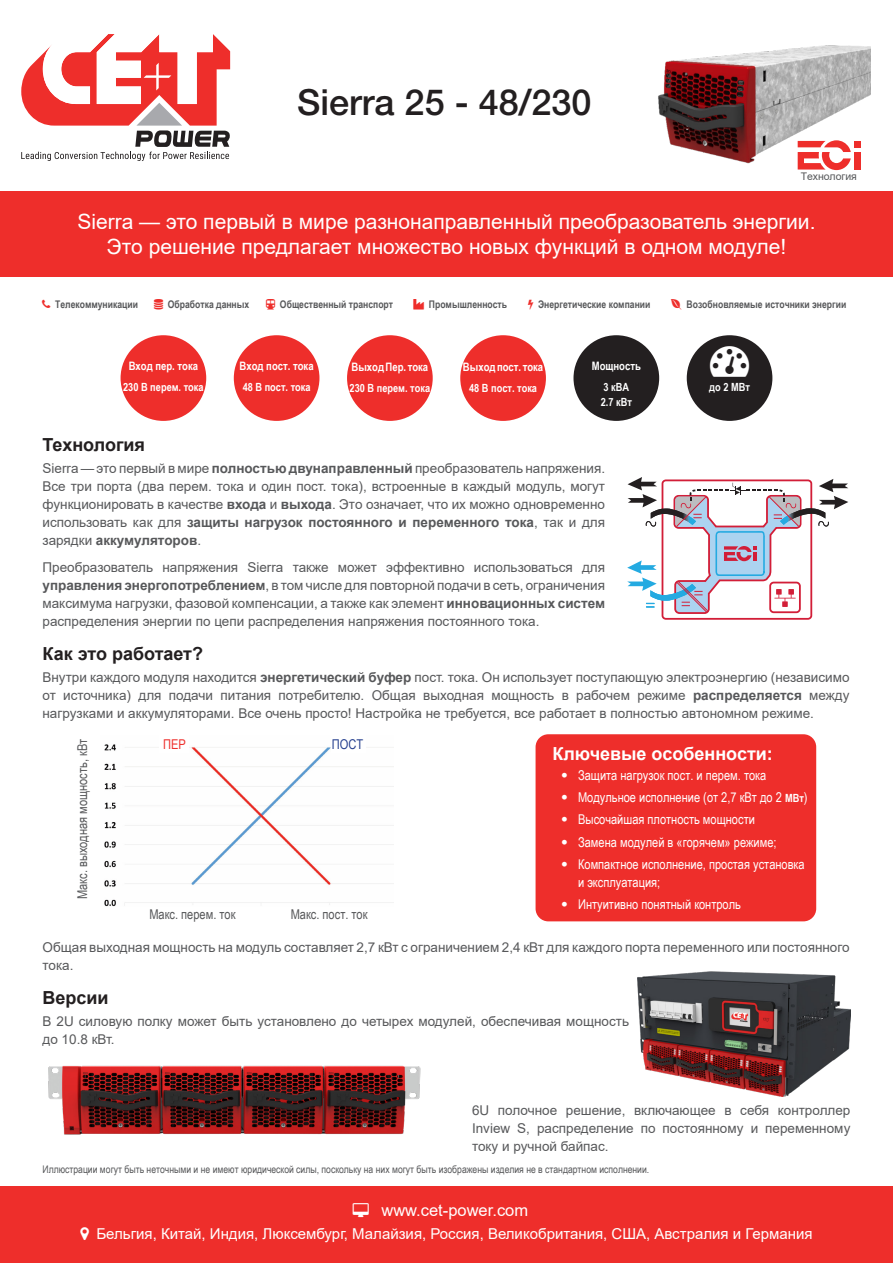
<style>
.page{position:relative;width:893px;height:1263px;background:#fff}
.page>*{position:absolute;margin:0;border:0;box-sizing:border-box;transform-origin:0 0}
.t1{font:500 36px "Helvetica Neue LT Std";color:#231f20}
.Title_Definition{font:21px "Arial";color:#fff}
.Heading{font:700 18px "Arial";color:#231f20}
.Heading-2{font:700 18px "Arial";color:#fff}
.t2{font:16.5px "Arial";color:#fff}
.t3{font:15px "Arial";color:#fff}
.BT{font:13.5px/18px "Arial";color:#57585a;text-align:justify}
.t4{font:13.5px/18px "Arial Narrow";color:#fff}
.BT-2{font:13.5px "Arial Narrow";color:#57585a}
.BT-3{font:13.5px "Arial Narrow";color:#253f8e}
.BT-4{font:13.5px "Arial Narrow";color:#ee2e2b}
.Power{font:700 11.7px "Arial Narrow";color:#fff}
.Power_Value{font:700 11.25px "Arial Narrow";color:#fff}
.Application{font:700 10.5px "Arial Narrow";color:#57585a}
.Note{font:10.5px "Arial Narrow";color:#57585a}
.Logo_Caption{font:10.5px "Arial";color:#57585a}
.s1{color:#ee2e2b}
.s2{font-weight:700}
.s3{font-family:"Helvetica Neue LT Std";font-stretch:condensed}
.s4{font-weight:700;font-size:11.25px}
</style>
<div class="page">
<div style="left:0;top:1186px;width:893px;height:77px;background:#ee2e2b"></div>
<svg style="left:21px;top:34px;width:209px;height:127px"></svg>
<div style="left:0;top:191px;width:893px;height:85px;background:#ee2e2b"></div>
<div style="left:536px;top:734px;width:280px;height:187px;background:#ee2e2b;border-radius:13px"></div>
<img style="left:104px;top:744px;width:290px;height:163px">
<div style="left:160px;top:735px;width:29px;height:17px;background:#fff"></div>
<div style="left:332px;top:735px;width:34px;height:17px;background:#fff"></div>
<div style="left:662px;top:479px;width:150px;height:141px;border:2px solid #d21e38;border-radius:3px"></div>
<svg style="left:627px;top:477px;width:221px;height:138px"></svg>
<img style="left:48px;top:1065px;width:373px;height:70px">
<svg style="left:798px;top:164px;width:62px;height:6px"></svg>
<div style="left:121px;top:335px;width:85px;height:86px;background:#ee2e2b;border-radius:50%"></div>
<div style="left:234px;top:335px;width:85px;height:86px;background:#ee2e2b;border-radius:50%"></div>
<div style="left:347px;top:335px;width:86px;height:86px;background:#ee2e2b;border-radius:50%"></div>
<div style="left:460px;top:335px;width:86px;height:86px;background:#ee2e2b;border-radius:50%"></div>
<div style="left:573px;top:335px;width:86px;height:86px;background:#231f20;border-radius:50%"></div>
<div style="left:687px;top:335px;width:85px;height:86px;background:#231f20;border-radius:50%"></div>
<img style="left:658px;top:45px;width:213px;height:119px">
<img style="left:638px;top:971px;width:212px;height:126px">
<p class="t1" style="left:297px;top:81px;width:296px">Sierra 25 - 48/230</p>
<p class="Logo_Caption" style="left:801px;top:169px;width:58px">Tехнология</p>
<p class="Title_Definition" style="left:77px;top:207px;width:740px">Sierra — это первый в мире разнонаправленный преобразователь энергии.</p>
<p class="Title_Definition" style="left:107px;top:232px;width:681px">Это решение предлагает множество новых функций в одном модуле!</p>
<p class="Application" style="left:55px;top:297px;width:84px">Телекоммуникации</p>
<p class="Application" style="left:168px;top:297px;width:83px">Обработка данных</p>
<p class="Application" style="left:280px;top:297px;width:115px">Общественный транспорт</p>
<p class="Application" style="left:414px;top:297px;width:95px"><span class="s1">◆</span> Промышленность</p>
<p class="Application" style="left:538px;top:297px;width:114px">Энергетические компании</p>
<p class="Application" style="left:686px;top:297px;width:161px">Возобновляемые источники энергии</p>
<p class="Power" style="left:129px;top:357px;width:71px">Вход пер. тока</p>
<p class="Power_Value" style="left:123px;top:378px;width:82px">230 В перем. тока</p>
<p class="Power" style="left:240px;top:357px;width:76px">Вход пост. токa</p>
<p class="Power_Value" style="left:243px;top:378px;width:69px">48 В пост. тока</p>
<p class="Power" style="left:351px;top:358px;width:78px">ВыходПер. тока</p>
<p class="Power_Value" style="left:350px;top:379px;width:82px">230 В перем. тока</p>
<p class="Power" style="left:463px;top:358px;width:82px">Выходпост. тока</p>
<p class="Power_Value" style="left:469px;top:379px;width:69px">48 В пост. тока</p>
<p class="Power" style="left:592px;top:357px;width:51px">Мощность</p>
<p class="Power_Value" style="left:603px;top:378px;width:27px">3 кВА</p>
<p class="Power_Value" style="left:601px;top:393px;width:33px">2.7 кВт</p>
<p class="Power_Value" style="left:709px;top:378px;width:42px">до 2 МВт</p>
<p class="Heading" style="left:43px;top:432px;width:104px">Технология</p>
<p class="BT" style="left:43px;top:459px;width:564px">Sierra — это первый в мире <span class="s2">полностью двунаправленный</span> преобразователь напряжения.<br>Все три порта (два перем. тока и один пост. тока), встроенные в каждый модуль, могут функционировать в качестве <span class="s2">входа</span> и <span class="s2">выхода</span>. Это означает, что их можно одновременно использовать как для <span class="s2">защиты нагрузок постоянного и переменного тока</span>, так и для зарядки <span class="s2">аккумуляторов</span>.</p>
<p class="BT" style="left:43px;top:558px;width:564px">Преобразователь напряжения Sierra также может эффективно использоваться для <span class="s2">управления энергопотреблением</span>, в том числе для повторной подачи в сеть, ограничения максимума нагрузки, фазовой компенсации, а также как элемент <span class="s2">инновационных систем </span>распределения энергии по цепи распределения напряжения постоянного тока.</p>
<p class="Heading" style="left:43px;top:641px;width:162px">Как это работает?</p>
<p class="BT" style="left:43px;top:668px;width:809px">Внутри каждого модуля находится <span class="s2">энергетический буфер</span> пост. тока. Он использует поступающую электроэнергию (независимо от источника) для подачи питания потребителю. Общая выходная мощность в рабочем режиме <span class="s2">распределяется</span> между нагрузками и аккумуляторами. Все очень просто! Настройка не требуется, все работает в полностью автономном режиме.</p>
<p class="Heading-2" style="left:553px;top:741px;width:222px">Ключевые особенности:</p>
<p class="t4" style="left:561px;top:765px;width:207px"><span class="s3">•</span> Защита нагрузок пост. и перем. тока</p>
<p class="t4" style="left:561px;top:788px;width:248px"><span class="s3">•</span> Модульное исполнение (от 2,7 кВт до 2 <span class="s4">МВт</span>)</p>
<p class="t4" style="left:561px;top:810px;width:195px"><span class="s3">•</span> Высочайшая плотность мощности</p>
<p class="t4" style="left:561px;top:832px;width:217px"><span class="s3">•</span> Замена модулей в «горячем» режиме;</p>
<p class="t4" style="left:578px;top:854px;width:228px;text-indent:-17px"><span class="s3">•</span> Компактное исполнение, простая установка и эксплуатация;</p>
<p class="t4" style="left:561px;top:895px;width:181px"><span class="s3">•</span> Интуитивно понятный контроль</p>
<p class="BT-4" style="left:163px;top:734px;width:24px">ПЕР</p>
<p class="BT-3" style="left:332px;top:734px;width:33px">ПОСТ</p>
<p class="BT-2" style="left:73px;top:899px;width:162px;rotate:-90deg">Макс. выходная мощность, кВт</p>
<p class="BT-2" style="left:291px;top:904px;width:78px">Макс. пост. ток</p>
<p class="BT" style="left:43px;top:938px;width:808px">Общая выходная мощность на модуль составляет 2,7 кВт с ограничением 2,4 кВт для каждого порта переменного или постоянного тока.</p>
<p class="Heading" style="left:43px;top:985px;width:68px">Версии</p>
<p class="BT" style="left:43px;top:1012px;width:588px">В 2U силовую полку может быть установлено до четырех модулей, обеспечивая мощность до 10.8 кВт.</p>
<p class="BT-2" style="left:149px;top:904px;width:88px">Макс. перем. ток</p>
<p class="BT" style="left:472px;top:1102px;width:380px">6U полочное решение, включающее в себя контроллер Inview S, распределение по постоянному и переменному току и ручной байпас.</p>
<p class="Note" style="left:43px;top:1161px;width:608px">Иллюстрации могут быть неточными и не имеют юридической силы, поскольку на них могут быть изображены изделия не в стандартном исполнении.</p>
<p class="t2" style="left:381px;top:1198px;width:148px">www.cet-power.com</p>
<p class="t3" style="left:96px;top:1223px;width:718px">Бельгия, Китай, Индия, Люксембург, Малайзия, Россия, Великобритания, США, Австралия и Германия</p>
</div>
